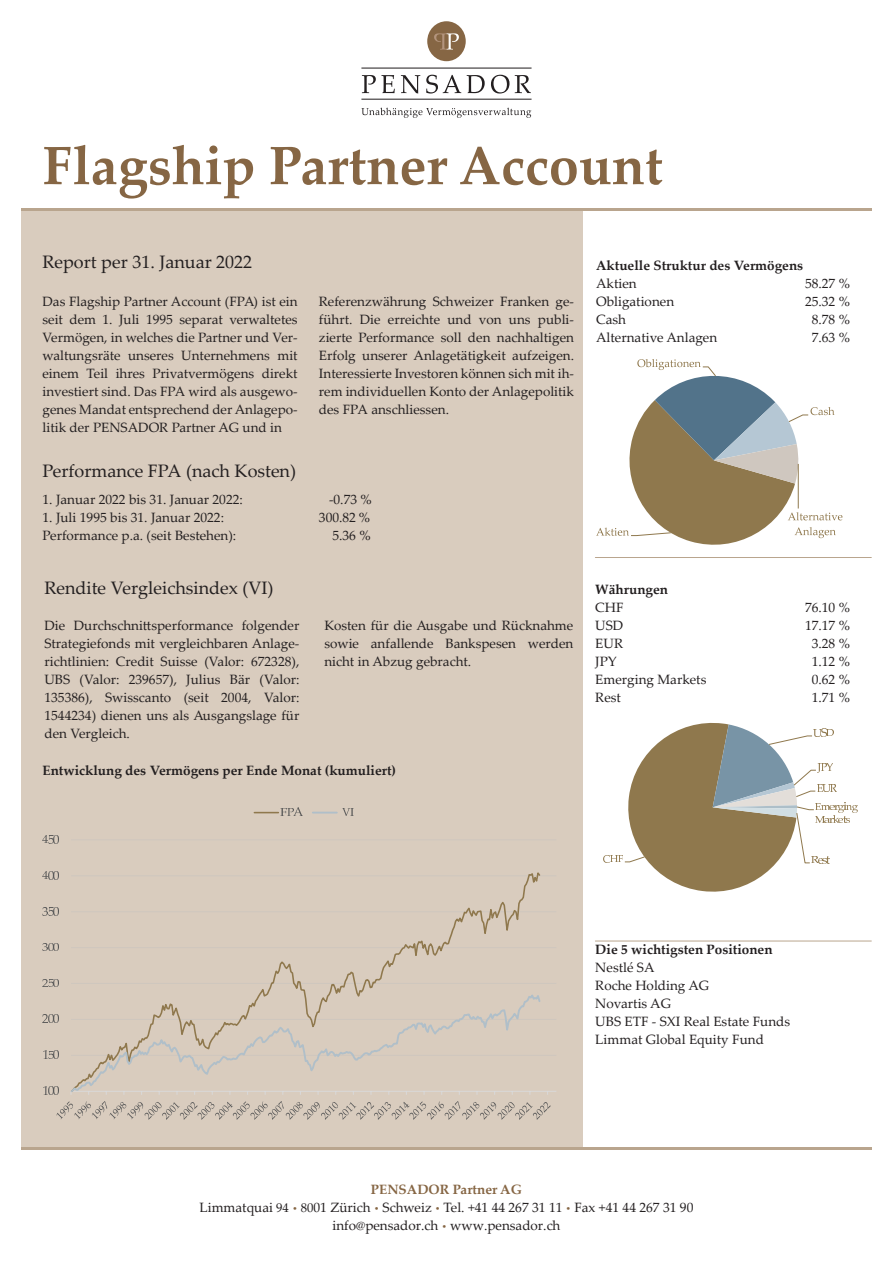
<style>
.page{position:relative;width:893px;height:1263px;background:#fff}
.page>*{position:absolute;margin:0;border:0;box-sizing:border-box;transform-origin:0 0}
.t1{font:700 54px "Palatino Linotype";color:#866644}
.t2{font:18px "Palatino Linotype";color:#231f20}
.t3{font:13.5px/18px "Palatino Linotype";color:#231f20;text-align:justify}
.t4{font:700 13.5px "Palatino Linotype";color:#231f20}
.t5{font:700 13.5px "Palatino Linotype";color:#866644}
.s1{font-size:12.75px}
.s2{font-weight:700;font-size:9.6px;color:#866644}
</style>
<div class="page">
<div style="left:21px;top:210px;width:562px;height:938px;background:#d9ccbe"></div>
<hr style="left:21px;top:208px;width:851px;height:2px;background:#b9a58e">
<hr style="left:21px;top:1147px;width:851px;height:2px;background:#b9a58e">
<hr style="left:595px;top:557px;width:276px;height:1px;background:#b9a58e">
<hr style="left:595px;top:941px;width:276px;height:1px;background:#b9a58e">
<svg style="left:603px;top:722px;width:254px;height:170px"></svg>
<svg style="left:596px;top:359px;width:246px;height:186px"></svg>
<hr style="left:71px;top:1055px;width:485px;height:1px;background:#cfc7bf">
<hr style="left:71px;top:1019px;width:485px;height:1px;background:#cfc7bf">
<hr style="left:71px;top:983px;width:485px;height:1px;background:#cfc7bf">
<hr style="left:71px;top:947px;width:485px;height:1px;background:#cfc7bf">
<hr style="left:71px;top:911px;width:485px;height:1px;background:#cfc7bf">
<hr style="left:71px;top:875px;width:485px;height:1px;background:#cfc7bf">
<hr style="left:71px;top:840px;width:485px;height:1px;background:#cfc7bf">
<hr style="left:71px;top:1091px;width:485px;height:1px;background:#d9d9d9">
<svg style="left:261px;top:872px;width:280px;height:119px"></svg>
<svg style="left:71px;top:991px;width:470px;height:101px"></svg>
<svg style="left:43px;top:1087px;width:16px;height:7px"></svg>
<svg style="left:43px;top:1051px;width:16px;height:8px"></svg>
<svg style="left:43px;top:1015px;width:16px;height:8px"></svg>
<svg style="left:43px;top:979px;width:16px;height:8px"></svg>
<svg style="left:43px;top:943px;width:16px;height:8px"></svg>
<svg style="left:43px;top:907px;width:16px;height:8px"></svg>
<svg style="left:43px;top:871px;width:16px;height:8px"></svg>
<svg style="left:43px;top:835px;width:16px;height:8px"></svg>
<svg style="left:56px;top:1101px;width:495px;height:19px"></svg>
<svg style="left:254px;top:808px;width:48px;height:8px"></svg>
<svg style="left:313px;top:808px;width:41px;height:8px"></svg>
<div style="left:427px;top:21px;width:39px;height:40px;background:#866644;border-radius:50%"></div>
<svg style="left:434px;top:33px;width:25px;height:17px"></svg>
<svg style="left:362px;top:75px;width:33px;height:18px"></svg>
<svg style="left:401px;top:75px;width:19px;height:19px"></svg>
<svg style="left:426px;top:75px;width:35px;height:19px"></svg>
<svg style="left:467px;top:75px;width:18px;height:18px"></svg>
<svg style="left:491px;top:75px;width:18px;height:19px"></svg>
<svg style="left:515px;top:75px;width:16px;height:18px"></svg>
<svg style="left:361px;top:108px;width:170px;height:10px"></svg>
<hr style="left:361px;top:99px;width:170px;height:1px;background:#231f20">
<hr style="left:361px;top:68px;width:170px;height:1px;background:#231f20">
<p class="t1" style="left:43px;top:127px;width:622px">Flagship Partner Account</p>
<p class="t2" style="left:43px;top:249px;width:211px">Report per 31. Januar 2022</p>
<p class="t3" style="left:43px;top:292px;width:257px">Das Flagship Partner Account (FPA) ist ein seit dem 1. Juli 1995 separat verwaltetes Vermögen, in welches die Partner und Ver&shy;waltungsräte unseres Unternehmens mit einem Teil ihres Privatvermögens direkt investiert sind. Das FPA wird als ausgewo&shy;genes Mandat entsprechend der Anlagepo&shy;litik der PENSADOR Partner AG und in</p>
<p class="t2" style="left:43px;top:458px;width:255px">Performance FPA (nach Kosten)</p>
<p class="t3" style="left:43px;top:490px;width:202px">1. Januar 2022 bis 31. Januar 2022:</p>
<p class="t3" style="left:43px;top:508px;width:183px">1. Juli 1995 bis 31. Januar 2022:</p>
<p class="t3" style="left:43px;top:526px;width:195px">Performance p.a. (seit Bestehen):</p>
<p class="t3" style="left:319px;top:292px;width:257px">Referenzwährung Schweizer Franken ge&shy;führt. Die erreichte und von uns publi&shy;zierte Performance soll den nachhaltigen Erfolg unserer Anlagetätigkeit aufzeigen.<br>Interessierte Investoren können sich mit ih&shy;rem individuellen Konto der Anlagepolitik des FPA anschliessen.</p>
<p class="t3" style="left:329px;top:490px;width:44px">-0.73 %</p>
<p class="t3" style="left:319px;top:508px;width:53px">300.82 %</p>
<p class="t3" style="left:332px;top:526px;width:40px">5.36 %</p>
<p class="t2" style="left:44px;top:575px;width:231px">Rendite Vergleichsindex (VI)</p>
<p class="t3" style="left:44px;top:616px;width:257px">Die Durchschnittsperformance folgender Strategiefonds mit vergleichbaren Anlage&shy;richtlinien: Credit Suisse (Valor: 672328), UBS (Valor: 239657), Julius Bär (Valor:<br>135386), Swisscanto (seit 2004, Valor:<br>1544234) dienen uns als Ausgangslage für den Vergleich.</p>
<p class="t3" style="left:324px;top:616px;width:251px">Kosten für die Ausgabe und Rücknahme sowie anfallende Bankspesen werden nicht in Abzug gebracht.</p>
<p class="t4" style="left:43px;top:761px;width:355px">Entwicklung des Vermögens per Ende Monat (kumuliert)</p>
<p class="t4" style="left:596px;top:256px;width:209px">Aktuelle Struktur des Vermögens</p>
<p class="t3" style="left:596px;top:274px;width:42px">Aktien</p>
<p class="t3" style="left:596px;top:292px;width:80px">Obligationen</p>
<p class="t3" style="left:596px;top:310px;width:31px">Cash</p>
<p class="t3" style="left:596px;top:328px;width:123px">Alternative Anlagen</p>
<p class="t3" style="left:805px;top:274px;width:47px">58.27 %</p>
<p class="t3" style="left:805px;top:292px;width:47px">25.32 %</p>
<p class="t3" style="left:812px;top:310px;width:40px">8.78 %</p>
<p class="t3" style="left:812px;top:328px;width:40px">7.63 %</p>
<p class="t4" style="left:595px;top:580px;width:74px">Währungen</p>
<p class="t3" style="left:595px;top:598px;width:30px">CHF</p>
<p class="t3" style="left:595px;top:616px;width:30px">USD</p>
<p class="t3" style="left:595px;top:634px;width:29px">EUR</p>
<p class="t3" style="left:595px;top:652px;width:23px">JPY</p>
<p class="t3" style="left:595px;top:670px;width:113px">Emerging Markets</p>
<p class="t3" style="left:595px;top:688px;width:27px">Rest</p>
<p class="t3" style="left:805px;top:598px;width:47px">76.10 %</p>
<p class="t3" style="left:805px;top:616px;width:47px">17.17 %</p>
<p class="t3" style="left:812px;top:634px;width:40px">3.28 %</p>
<p class="t3" style="left:812px;top:652px;width:40px">1.12 %</p>
<p class="t3" style="left:812px;top:670px;width:40px">0.62 %</p>
<p class="t3" style="left:812px;top:688px;width:40px">1.71 %</p>
<p class="t4" style="left:595px;top:940px;width:179px">Die 5 wichtigsten Positionen</p>
<p class="t3" style="left:595px;top:958px;width:61px">Nestlé SA</p>
<p class="t3" style="left:595px;top:976px;width:115px">Roche Holding AG</p>
<p class="t3" style="left:595px;top:994px;width:77px">Novartis AG</p>
<p class="t3" style="left:595px;top:1012px;width:196px">UBS ETF - SXI Real Estate Funds</p>
<p class="t3" style="left:595px;top:1030px;width:170px">Limmat Global Equity Fund</p>
<p class="t5" style="left:371px;top:1180px;width:153px">PENSADOR Partner AG</p>
<p class="t3" style="left:199px;top:1198px;width:495px">Limmatquai <span class="s1">94</span> <span class="s2">•</span> <span class="s1">80</span>01 Zürich <span class="s2">•</span> Schweiz <span class="s2">•</span> Tel. +41 44 267 31 11 <span class="s2">•</span> Fax +41 44 267 31 90</p>
<p class="t3" style="left:332px;top:1216px;width:230px">info@pensador.ch <span class="s2">•</span> www.pensador.ch</p>
</div>
